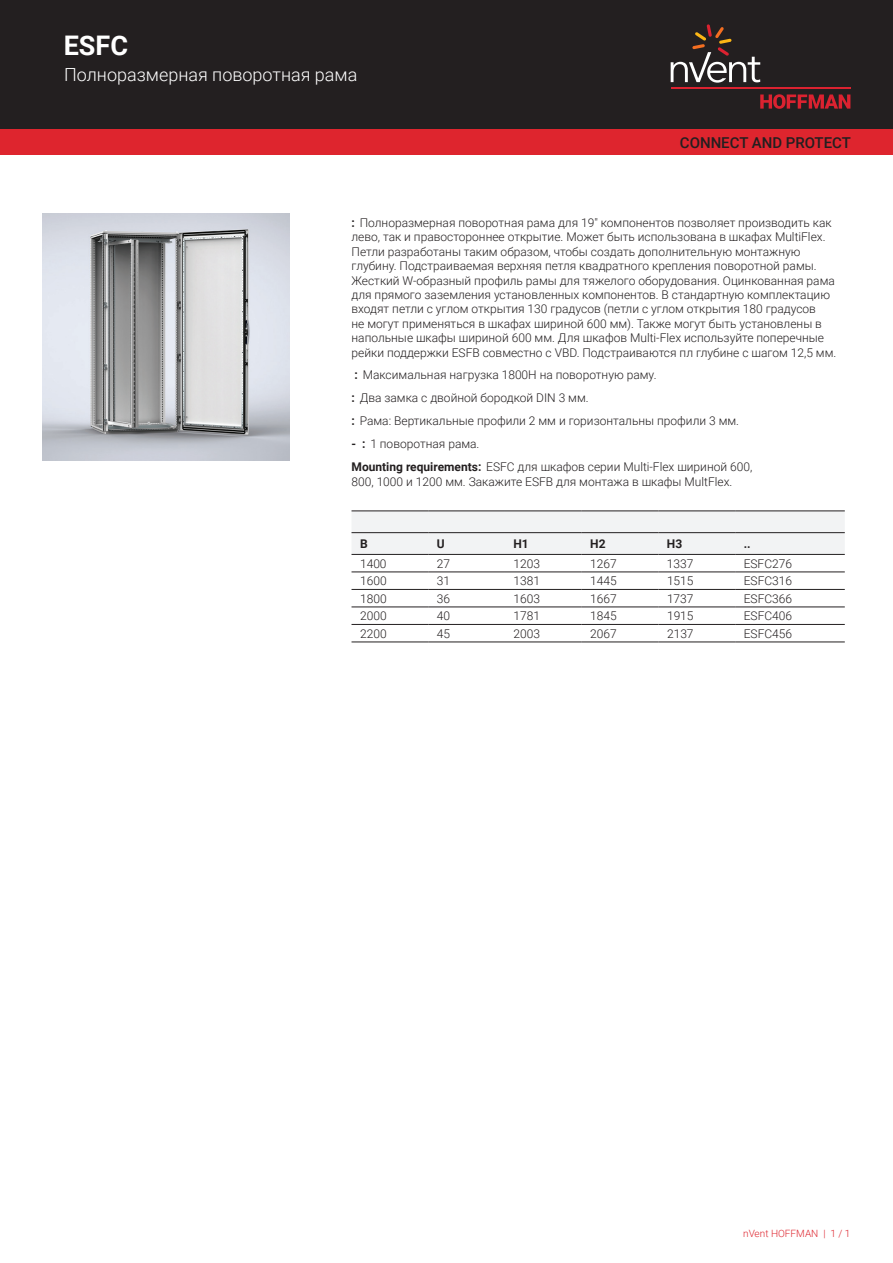
<style>
.page{position:relative;width:893px;height:1263px;background:#fff}
.page>*{position:absolute;margin:0;border:0;box-sizing:border-box;transform-origin:0 0}
.t1{font:700 27px "Roboto";color:#fff}
.t2{font:300 18px "Roboto";color:#fff}
.t3{font:500 15px "Roboto";color:#231f20}
.t4{font:300 12px/14.4px "Roboto";color:#231f20}
.t5{font:700 12px "Roboto";color:#231f20}
.t6{font:300 10.05px "Roboto";color:#de252e}
.s1{font-weight:700}
</style>
<div class="page">
<div style="left:0;top:0;width:893px;height:129px;background:#231f20"></div>
<svg style="left:760px;top:94px;width:90px;height:15px"></svg>
<hr style="left:671px;top:88px;width:179px;height:1px;background:#db2230">
<svg style="left:671px;top:24px;width:89px;height:59px"></svg>
<div style="left:0;top:129px;width:893px;height:26px;background:#de252e"></div>
<div style="left:351px;top:512px;width:494px;height:42px;background:#f2f3f4"></div>
<hr style="left:351px;top:511px;width:77px;height:1px;background:#231f20">
<hr style="left:428px;top:511px;width:77px;height:1px;background:#231f20">
<hr style="left:505px;top:511px;width:77px;height:1px;background:#231f20">
<hr style="left:582px;top:511px;width:76px;height:1px;background:#231f20">
<hr style="left:658px;top:511px;width:77px;height:1px;background:#231f20">
<hr style="left:735px;top:511px;width:110px;height:1px;background:#231f20">
<hr style="left:351px;top:572px;width:77px;height:1px;background:#231f20">
<hr style="left:428px;top:572px;width:77px;height:1px;background:#231f20">
<hr style="left:505px;top:572px;width:77px;height:1px;background:#231f20">
<hr style="left:582px;top:572px;width:76px;height:1px;background:#231f20">
<hr style="left:658px;top:572px;width:77px;height:1px;background:#231f20">
<hr style="left:735px;top:572px;width:110px;height:1px;background:#231f20">
<hr style="left:351px;top:589px;width:77px;height:1px;background:#231f20">
<hr style="left:428px;top:589px;width:77px;height:1px;background:#231f20">
<hr style="left:505px;top:589px;width:77px;height:1px;background:#231f20">
<hr style="left:582px;top:589px;width:76px;height:1px;background:#231f20">
<hr style="left:658px;top:589px;width:77px;height:1px;background:#231f20">
<hr style="left:735px;top:589px;width:110px;height:1px;background:#231f20">
<hr style="left:351px;top:607px;width:77px;height:1px;background:#231f20">
<hr style="left:428px;top:607px;width:77px;height:1px;background:#231f20">
<hr style="left:505px;top:607px;width:77px;height:1px;background:#231f20">
<hr style="left:582px;top:607px;width:76px;height:1px;background:#231f20">
<hr style="left:658px;top:607px;width:77px;height:1px;background:#231f20">
<hr style="left:735px;top:607px;width:110px;height:1px;background:#231f20">
<hr style="left:351px;top:624px;width:77px;height:1px;background:#231f20">
<hr style="left:428px;top:624px;width:77px;height:1px;background:#231f20">
<hr style="left:505px;top:624px;width:77px;height:1px;background:#231f20">
<hr style="left:582px;top:624px;width:76px;height:1px;background:#231f20">
<hr style="left:658px;top:624px;width:77px;height:1px;background:#231f20">
<hr style="left:735px;top:624px;width:110px;height:1px;background:#231f20">
<hr style="left:351px;top:642px;width:77px;height:1px;background:#231f20">
<hr style="left:428px;top:642px;width:77px;height:1px;background:#231f20">
<hr style="left:505px;top:642px;width:77px;height:1px;background:#231f20">
<hr style="left:582px;top:642px;width:76px;height:1px;background:#231f20">
<hr style="left:658px;top:642px;width:77px;height:1px;background:#231f20">
<hr style="left:735px;top:642px;width:110px;height:1px;background:#231f20">
<hr style="left:351px;top:532px;width:77px;height:1px;background:#231f20">
<hr style="left:428px;top:532px;width:77px;height:1px;background:#231f20">
<hr style="left:505px;top:532px;width:77px;height:1px;background:#231f20">
<hr style="left:582px;top:532px;width:76px;height:1px;background:#231f20">
<hr style="left:658px;top:532px;width:77px;height:1px;background:#231f20">
<hr style="left:735px;top:532px;width:110px;height:1px;background:#231f20">
<hr style="left:351px;top:554px;width:77px;height:1px;background:#231f20">
<hr style="left:428px;top:554px;width:77px;height:1px;background:#231f20">
<hr style="left:505px;top:554px;width:77px;height:1px;background:#231f20">
<hr style="left:582px;top:554px;width:76px;height:1px;background:#231f20">
<hr style="left:658px;top:554px;width:77px;height:1px;background:#231f20">
<hr style="left:735px;top:554px;width:110px;height:1px;background:#231f20">
<img style="left:43px;top:213px;width:246px;height:247px">
<h1 class="t1" style="left:64px;top:27px;width:66px">ESFC</h1>
<h2 class="t2" style="left:64px;top:62px;width:295px">Полноразмерная поворотная рама</h2>
<p class="t3" style="left:680px;top:132px;width:173px">CONNECT AND PROTECT</p>
<p class="t4" style="left:351px;top:215px;width:486px"><span class="s1">:</span> Полноразмерная поворотная рама для 19" компонентов позволяет производить как лево, так и правостороннее открытие. Может быть использована в шкафах MultiFlex.<br>Петли разработаны таким образом, чтобы создать дополнительную монтажную глубину. Подстраиваемая верхняя петля квадратного крепления поворотной рамы.<br>Жесткий W-образный профиль рамы для тяжелого оборудования. Оцинкованная рама для прямого заземления установленных компонентов. В стандартную комплектацию входят петли с углом открытия 130 градусов (петли с углом открытия 180 градусов<br>не могут применяться в шкафах шириной 600 мм). Также могут быть установлены в напольные шкафы шириной 600 мм. Для шкафов Multi-Flex используйте поперечные рейки поддержки ESFB совместно с VBD. Подстраиваются пл глубине с шагом 12,5 мм.</p>
<p class="t4" style="left:351px;top:363px;width:389px;line-height:23px"><span class="s1">:</span> Максимальная нагрузка 1800Н на поворотную раму.<br><span class="s1">:</span> Два замка с двойной бородкой DIN 3 мм.<br><span class="s1">:</span> Рама: Вертикальные профили 2 мм и горизонтальны профили 3 мм.</p>
<p class="t4" style="left:351px;top:432px;width:402px;line-height:23px"><span class="s1">- :</span> 1 поворотная рама.<br><span class="s1">Mounting requirements:</span> ESFC для шкафов серии Multi-Flex шириной 600,</p>
<p class="t4" style="left:351px;top:474px;width:382px">800, 1000 и 1200 мм. Закажите ESFB для монтажа в шкафы MultFlex.</p>
<p class="t5" style="left:360px;top:535px;width:9px">B</p>
<p class="t5" style="left:437px;top:535px;width:9px">U</p>
<p class="t5" style="left:513px;top:535px;width:17px">H1</p>
<p class="t5" style="left:590px;top:535px;width:17px">H2</p>
<p class="t5" style="left:667px;top:535px;width:17px">H3</p>
<p class="t5" style="left:744px;top:535px;width:8px">..</p>
<p class="t4" style="left:360px;top:556px;width:28px">1400</p>
<p class="t4" style="left:437px;top:556px;width:15px">27</p>
<p class="t4" style="left:513px;top:556px;width:28px">1203</p>
<p class="t4" style="left:590px;top:556px;width:28px">1267</p>
<p class="t4" style="left:667px;top:556px;width:28px">1337</p>
<p class="t4" style="left:744px;top:556px;width:50px">ESFC276</p>
<p class="t4" style="left:360px;top:573px;width:28px">1600</p>
<p class="t4" style="left:437px;top:573px;width:15px">31</p>
<p class="t4" style="left:513px;top:573px;width:28px">1381</p>
<p class="t4" style="left:590px;top:573px;width:28px">1445</p>
<p class="t4" style="left:667px;top:573px;width:28px">1515</p>
<p class="t4" style="left:744px;top:573px;width:50px">ESFC316</p>
<p class="t4" style="left:360px;top:591px;width:28px">1800</p>
<p class="t4" style="left:437px;top:591px;width:15px">36</p>
<p class="t4" style="left:513px;top:591px;width:28px">1603</p>
<p class="t4" style="left:590px;top:591px;width:28px">1667</p>
<p class="t4" style="left:667px;top:591px;width:28px">1737</p>
<p class="t4" style="left:744px;top:591px;width:50px">ESFC366</p>
<p class="t4" style="left:360px;top:608px;width:28px">2000</p>
<p class="t4" style="left:437px;top:608px;width:15px">40</p>
<p class="t4" style="left:514px;top:608px;width:28px">1781</p>
<p class="t4" style="left:590px;top:608px;width:28px">1845</p>
<p class="t4" style="left:667px;top:608px;width:28px">1915</p>
<p class="t4" style="left:744px;top:608px;width:50px">ESFC406</p>
<p class="t4" style="left:360px;top:626px;width:28px">2200</p>
<p class="t4" style="left:437px;top:626px;width:15px">45</p>
<p class="t4" style="left:514px;top:626px;width:28px">2003</p>
<p class="t4" style="left:590px;top:626px;width:28px">2067</p>
<p class="t4" style="left:667px;top:626px;width:28px">2137</p>
<p class="t4" style="left:744px;top:626px;width:50px">ESFC456</p>
<p class="t6" style="left:743px;top:1226px;width:109px">nVent HOFFMAN | 1 / 1</p>
</div>
